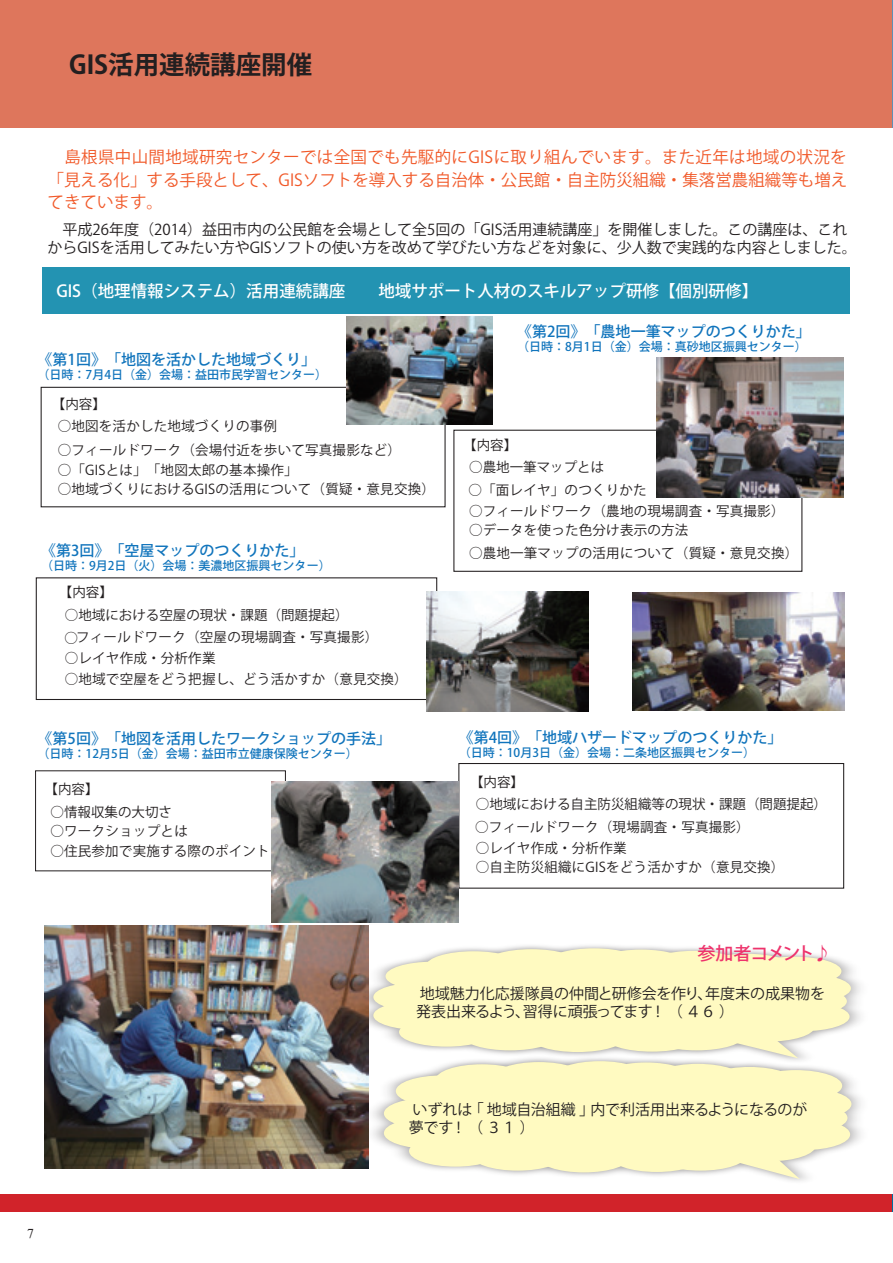
<style>
.page{position:relative;width:893px;height:1263px;background:#fff}
.page>*{position:absolute;margin:0;border:0;box-sizing:border-box;transform-origin:0 0}
.t1{font:700 25.5px "Koz Go Pro";color:#231f20}
.t2{font:500 18px "Koz Go Pro";letter-spacing:-.08em;color:#ee336c}
.t3{font:16.5px/22.5px "Koz Go Pro";color:#f15929;text-align:justify}
.t4{font:500 16.5px "Koz Go Pro";color:#fff}
.t5{font:15px/18px "Koz Go Pro";color:#231f20}
.t6{font:500 15px "Koz Go Pro";color:#1074bc}
.t7{font:13.5px "Koz Go Pro";letter-spacing:.015em;color:#231f20}
.t8{font:13.5px "Times New Roman";color:#231f20}
.t9{font:500 12px "Koz Go Pro";color:#1074bc}
</style>
<div class="page">
<div style="left:610px;top:1141px;width:93px;height:31px;background:#fffac1;border-radius:50%"></div>
<div style="left:471px;top:1139px;width:93px;height:31px;background:#fffac1;border-radius:50%"></div>
<div style="left:409px;top:1135px;width:93px;height:31px;background:#fffac1;border-radius:50%"></div>
<div style="left:384px;top:1117px;width:93px;height:32px;background:#fffac1;border-radius:50%"></div>
<div style="left:384px;top:1098px;width:93px;height:31px;background:#fffac1;border-radius:50%"></div>
<div style="left:396px;top:1075px;width:92px;height:32px;background:#fffac1;border-radius:50%"></div>
<div style="left:436px;top:1064px;width:92px;height:31px;background:#fffac1;border-radius:50%"></div>
<div style="left:492px;top:1062px;width:93px;height:31px;background:#fffac1;border-radius:50%"></div>
<div style="left:600px;top:1062px;width:92px;height:32px;background:#fffac1;border-radius:50%"></div>
<div style="left:651px;top:1064px;width:93px;height:31px;background:#fffac1;border-radius:50%"></div>
<div style="left:749px;top:1070px;width:93px;height:31px;background:#fffac1;border-radius:50%"></div>
<div style="left:759px;top:1088px;width:92px;height:32px;background:#fffac1;border-radius:50%"></div>
<div style="left:755px;top:1102px;width:92px;height:31px;background:#fffac1;border-radius:50%"></div>
<div style="left:757px;top:1119px;width:93px;height:31px;background:#fffac1;border-radius:50%"></div>
<div style="left:723px;top:1130px;width:93px;height:31px;background:#fffac1;border-radius:50%"></div>
<div style="left:420px;top:1074px;width:365px;height:84px;background:#fffac1;border-radius:50%"></div>
<div style="left:703px;top:1067px;width:93px;height:31px;background:#fffac1;border-radius:50%"></div>
<div style="left:553px;top:1061px;width:93px;height:31px;background:#fffac1;border-radius:50%"></div>
<div style="left:537px;top:1141px;width:93px;height:31px;background:#fffac1;border-radius:50%"></div>
<svg style="left:646px;top:1148px;width:154px;height:31px"></svg>
<img style="left:369px;top:945px;width:492px;height:121px">
<div style="left:605px;top:1022px;width:94px;height:29px;background:#fffac1;border-radius:50%"></div>
<div style="left:463px;top:1021px;width:94px;height:29px;background:#fffac1;border-radius:50%"></div>
<div style="left:399px;top:1017px;width:95px;height:29px;background:#fffac1;border-radius:50%"></div>
<div style="left:373px;top:1001px;width:95px;height:29px;background:#fffac1;border-radius:50%"></div>
<div style="left:373px;top:982px;width:95px;height:30px;background:#fffac1;border-radius:50%"></div>
<div style="left:386px;top:962px;width:94px;height:29px;background:#fffac1;border-radius:50%"></div>
<div style="left:426px;top:951px;width:95px;height:29px;background:#fffac1;border-radius:50%"></div>
<div style="left:484px;top:949px;width:95px;height:29px;background:#fffac1;border-radius:50%"></div>
<div style="left:594px;top:949px;width:95px;height:30px;background:#fffac1;border-radius:50%"></div>
<div style="left:647px;top:951px;width:94px;height:29px;background:#fffac1;border-radius:50%"></div>
<div style="left:747px;top:957px;width:94px;height:29px;background:#fffac1;border-radius:50%"></div>
<div style="left:756px;top:974px;width:95px;height:29px;background:#fffac1;border-radius:50%"></div>
<div style="left:752px;top:987px;width:95px;height:29px;background:#fffac1;border-radius:50%"></div>
<div style="left:755px;top:1002px;width:94px;height:29px;background:#fffac1;border-radius:50%"></div>
<div style="left:720px;top:1012px;width:94px;height:29px;background:#fffac1;border-radius:50%"></div>
<div style="left:410px;top:961px;width:373px;height:77px;background:#fffac1;border-radius:50%"></div>
<div style="left:699px;top:954px;width:95px;height:29px;background:#fffac1;border-radius:50%"></div>
<div style="left:546px;top:948px;width:95px;height:29px;background:#fffac1;border-radius:50%"></div>
<div style="left:530px;top:1023px;width:95px;height:29px;background:#fffac1;border-radius:50%"></div>
<svg style="left:641px;top:1028px;width:157px;height:30px"></svg>
<img style="left:45px;top:926px;width:324px;height:243px">
<div style="left:41px;top:387px;width:405px;height:120px;border:1px solid #231f20"></div>
<div style="left:0;top:0;width:893px;height:128px;background:#de765c"></div>
<div style="left:0;top:1195px;width:893px;height:17px;background:#d1232a"></div>
<div style="left:42px;top:267px;width:808px;height:46px;background:#2393b2"></div>
<div style="left:453px;top:430px;width:349px;height:142px;border:1px solid #231f20"></div>
<div style="left:36px;top:577px;width:401px;height:123px;border:1px solid #231f20"></div>
<div style="left:458px;top:763px;width:386px;height:126px;border:1px solid #231f20"></div>
<img style="left:633px;top:592px;width:211px;height:119px">
<img style="left:271px;top:782px;width:188px;height:140px">
<img style="left:656px;top:357px;width:188px;height:141px">
<img style="left:347px;top:316px;width:145px;height:109px">
<img style="left:427px;top:591px;width:161px;height:121px">
<h1 class="t1" style="left:69px;top:48px;width:245px">GIS活用連続講座開催</h1>
<p class="t3" style="left:48px;top:146px;width:801px">　島根県中山間地域研究センターでは全国でも先駆的にGISに取り組んでいます。また近年は地域の状況を「見える化」する手段として、GISソフトを導入する自治体・公民館・自主防災組織・集落営農組織等も増えてきています。</p>
<p class="t5" style="left:48px;top:221px;width:811px">　平成26年度（2014）益田市内の公民館を会場として全5回の「GIS活用連続講座」を開催しました。この講座は、これからGISを活用してみたい方やGISソフトの使い方を改めて学びたい方などを対象に、少人数で実践的な内容としました。</p>
<p class="t4" style="left:56px;top:281px;width:703px">GIS（地理情報システム）活用連続講座　　地域サポート人材のスキルアップ研修【個別研修】</p>
<p class="t6" style="left:38px;top:350px;width:280px">《第1回》「地図を活かした地域づくり」</p>
<p class="t9" style="left:38px;top:367px;width:291px">（日時：7月4日（金）会場：益田市民学習センター）</p>
<p class="t7" style="left:52px;top:395px;width:55px">【内容】</p>
<p class="t7" style="left:58px;top:417px;width:221px">○地図を活かした地域づくりの事例</p>
<p class="t7" style="left:58px;top:441px;width:345px">○フィールドワーク（会場付近を歩いて写真撮影など）</p>
<p class="t7" style="left:58px;top:461px;width:241px">○「GISとは」「地図太郎の基本操作」</p>
<p class="t7" style="left:58px;top:480px;width:379px">○地域づくりにおけるGISの活用について（質疑・意見交換）</p>
<p class="t6" style="left:41px;top:540px;width:265px">《第3回》「空屋マップのつくりかた」</p>
<p class="t9" style="left:41px;top:558px;width:291px">（日時：9月2日（火）会場：美濃地区振興センター）</p>
<p class="t7" style="left:59px;top:584px;width:55px">【内容】</p>
<p class="t7" style="left:65px;top:606px;width:285px">○地域における空屋の現状・課題（問題提起）</p>
<p class="t7" style="left:65px;top:629px;width:315px">○フィールドワーク（空屋の現場調査・写真撮影）</p>
<p class="t7" style="left:65px;top:650px;width:152px">○レイヤ作成・分析作業</p>
<p class="t7" style="left:65px;top:671px;width:344px">○地域で空屋をどう把握し、どう活かすか（意見交換）</p>
<p class="t6" style="left:38px;top:729px;width:355px">《第5回》「地図を活用したワークショップの手法」</p>
<p class="t9" style="left:38px;top:746px;width:322px">（日時：12月5日（金）会場：益田市立健康保険センター）</p>
<p class="t7" style="left:45px;top:781px;width:56px">【内容】</p>
<p class="t7" style="left:51px;top:803px;width:123px">○情報収集の大切さ</p>
<p class="t7" style="left:51px;top:823px;width:139px">○ワークショップとは</p>
<p class="t7" style="left:51px;top:842px;width:221px">○住民参加で実施する際のポイント</p>
<p class="t6" style="left:517px;top:322px;width:295px">《第2回》「農地一筆マップのつくりかた」</p>
<p class="t9" style="left:517px;top:339px;width:291px">（日時：8月1日（金）会場：真砂地区振興センター）</p>
<p class="t7" style="left:463px;top:436px;width:55px">【内容】</p>
<p class="t7" style="left:469px;top:459px;width:136px">○農地一筆マップとは</p>
<p class="t7" style="left:468px;top:481px;width:180px">○「面レイヤ」のつくりかた</p>
<p class="t7" style="left:469px;top:502px;width:317px">○フィールドワーク（農地の現場調査・写真撮影）</p>
<p class="t7" style="left:469px;top:522px;width:221px">○データを使った色分け表示の方法</p>
<p class="t7" style="left:469px;top:544px;width:331px">○農地一筆マップの活用について（質疑・意見交換）</p>
<p class="t6" style="left:459px;top:727px;width:325px">《第4回》「地域ハザードマップのつくりかた」</p>
<p class="t9" style="left:459px;top:745px;width:298px">（日時：10月3日（金）会場：二条地区振興センター）</p>
<p class="t7" style="left:470px;top:773px;width:55px">【内容】</p>
<p class="t7" style="left:476px;top:796px;width:352px">○地域における自主防災組織等の現状・課題（問題提起）</p>
<p class="t7" style="left:475px;top:818px;width:276px">○フィールドワーク（現場調査・写真撮影）</p>
<p class="t7" style="left:476px;top:839px;width:152px">○レイヤ作成・分析作業</p>
<p class="t7" style="left:476px;top:859px;width:310px">○自主防災組織にGISをどう活かすか（意見交換）</p>
<h2 class="t2" style="left:698px;top:941px;width:135px">参加者コメント♪</h2>
<p class="t5" style="left:416px;top:985px;width:410px">地域魅力化応援隊員の仲間と研修会を作り、年度末の成果物を発表出来るよう、習得に頑張ってます !　（ ４６ ）</p>
<p class="t5" style="left:409px;top:1101px;width:400px">いずれは 「 地域自治組織 」内で利活用出来るようになるのが夢です !　（ ３１ ）</p>
<p class="t8" style="left:27px;top:1225px;width:8px">7</p>
</div>
